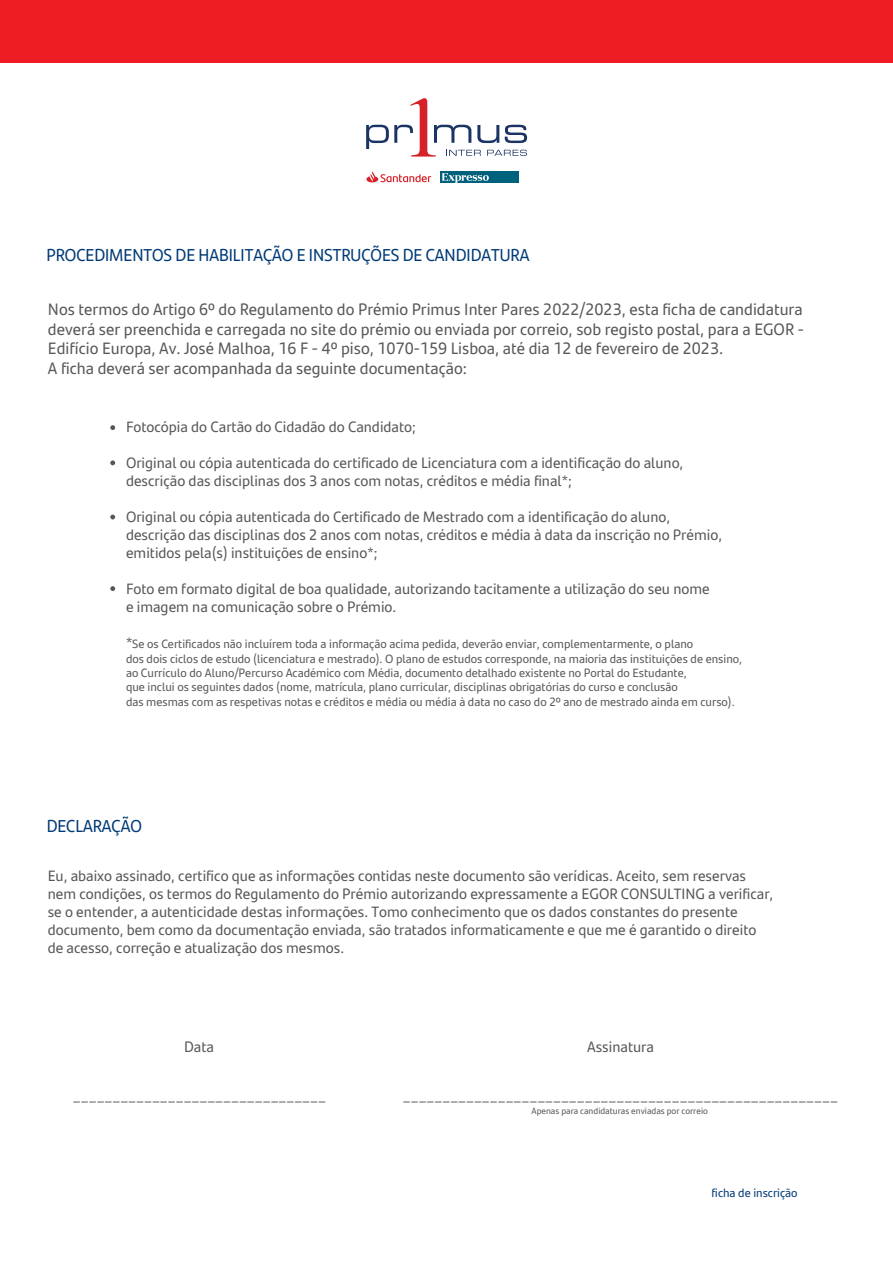
<style>
.page{position:relative;width:893px;height:1263px;background:#fff}
.page>*{position:absolute;margin:0;border:0;box-sizing:border-box;transform-origin:0 0}
.t1{font:17.25px "Santander Headline";color:#003a77}
.t2{font:16.5px/19.8px "Santander Text";color:#58585a}
.t3{font:15px/18px "Santander Text";color:#58585a}
.t4{font:12px/14.4px "Santander Text";color:#58585a}
.t5{font:12px "Santander Text";color:#003a77}
.t6{font:9px "Santander Text";color:#58585a}
.s1{font-size:15px}
</style>
<div class="page">
<div style="left:0;top:0;width:892px;height:63px;background:#ee1d23"></div>
<svg style="left:110px;top:425px;width:5px;height:5px"></svg>
<svg style="left:110px;top:460px;width:5px;height:5px"></svg>
<svg style="left:110px;top:515px;width:5px;height:4px"></svg>
<svg style="left:110px;top:586px;width:5px;height:5px"></svg>
<svg style="left:366px;top:98px;width:161px;height:59px"></svg>
<svg style="left:366px;top:171px;width:65px;height:11px"></svg>
<div style="left:440px;top:171px;width:79px;height:12px;background:#00617d"></div>
<svg style="left:442px;top:173px;width:47px;height:10px"></svg>
<p class="t1" style="left:46px;top:242px;width:484px">PROCEDIMENTOS DE HABILITAÇÃO E INSTRUÇÕES DE CANDIDATURA</p>
<p class="t2" style="left:48px;top:298px;width:757px">Nos termos do Artigo 6º do Regulamento do Prémio Primus Inter Pares 2022/2023, esta ficha de candidatura deverá ser preenchida e carregada no site do prémio ou enviada por correio, sob registo postal, para a EGOR - Edifício Europa, Av. José Malhoa, 16 F - 4º piso, 1070-159 Lisboa, até dia 12 de fevereiro de 2023.<br>A ficha deverá ser acompanhada da seguinte documentação:</p>
<p class="t3" style="left:126px;top:417px;width:291px">Fotocópia do Cartão do Cidadão do Candidato;</p>
<p class="t3" style="left:126px;top:453px;width:559px">Original ou cópia autenticada do certificado de Licenciatura com a identificação do aluno, descrição das disciplinas dos 3 anos com notas, créditos e média final*;</p>
<p class="t3" style="left:126px;top:507px;width:597px">Original ou cópia autenticada do Certificado de Mestrado com a identificação do aluno, descrição das disciplinas dos 2 anos com notas, créditos e média à data da inscrição no Prémio, emitidos pela(s) instituições de ensino*;</p>
<p class="t3" style="left:126px;top:579px;width:585px">Foto em formato digital de boa qualidade, autorizando tacitamente a utilização do seu nome e imagem na comunicação sobre o Prémio.</p>
<p class="t4" style="left:126px;top:636px;width:617px"><span class="s1">*</span>Se os Certificados não incluírem toda a informação acima pedida, deverão enviar, complementarmente, o plano<br>dos dois ciclos de estudo (licenciatura e mestrado). O plano de estudos corresponde, na maioria das instituições de ensino, ao Currículo do Aluno/Percurso Académico com Média, documento detalhado existente no Portal do Estudante,<br>que inclui os seguintes dados (nome, matrícula, plano curricular, disciplinas obrigatórias do curso e conclusão<br>das mesmas com as respetivas notas e créditos e média ou média à data no caso do 2º ano de mestrado ainda em curso).</p>
<p class="t1" style="left:47px;top:813px;width:97px">DECLARAÇÃO</p>
<p class="t3" style="left:48px;top:866px;width:727px">Eu, abaixo assinado, certifico que as informações contidas neste documento são verídicas. Aceito, sem reservas nem condições, os termos do Regulamento do Prémio autorizando expressamente a EGOR CONSULTING a verificar, se o entender, a autenticidade destas informações. Tomo conhecimento que os dados constantes do presente documento, bem como da documentação enviada, são tratados informaticamente e que me é garantido o direito de acesso, correção e atualização dos mesmos.</p>
<p class="t3" style="left:184px;top:1037px;width:31px">Data</p>
<p class="t3" style="left:587px;top:1037px;width:68px">Assinatura</p>
<p class="t3" style="left:73px;top:1085px;width:254px">________________________________</p>
<p class="t3" style="left:403px;top:1085px;width:436px">_______________________________________________________</p>
<p class="t6" style="left:531px;top:1104px;width:178px">Apenas para candidaturas enviadas por correio</p>
<p class="t5" style="left:711px;top:1184px;width:88px">ficha de inscrição</p>
</div>
